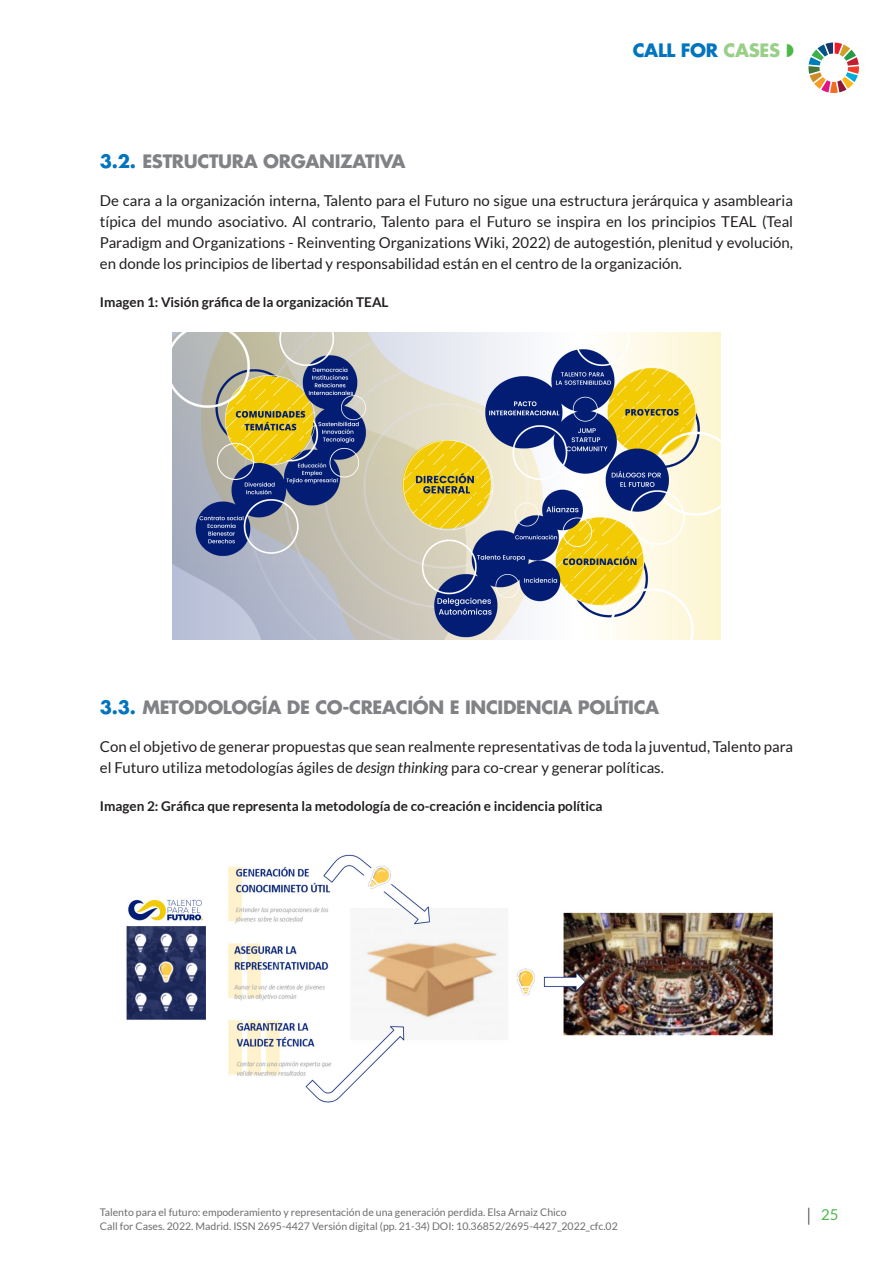
<style>
.page{position:relative;width:893px;height:1263px;background:#fff}
.page>*{position:absolute;margin:0;border:0;box-sizing:border-box;transform-origin:0 0}
._11subtit1_numgris{font:700 18px "Futura Std";letter-spacing:-.02em;color:#808285}
.t1{font:700 18px "Futura Std";letter-spacing:-.02em;color:#0074be}
.text1_lato{font:15px/21px "Lato";color:#231f20;text-align:justify}
.t2{font:15px "Lato";color:#4cb848}
.nombre_imagen{font:700 13.5px "Lato";color:#231f20}
.t3{font:10.5px/13.5px "Lato";color:#6c6d70}
.s1{color:#9acf8a}
.s2{color:#0074be}
.s3{font-style:italic}
</style>
<div class="page">
<svg style="left:808px;top:1208px;width:1px;height:17px"></svg>
<svg style="left:808px;top:43px;width:51px;height:50px"></svg>
<img style="left:173px;top:332px;width:547px;height:308px">
<img style="left:126px;top:854px;width:647px;height:249px">
<p class="t1" style="left:633px;top:39px;width:149px">CALL FOR <span class="s1">CASES</span></p>
<p class="_11subtit1_numgris" style="left:100px;top:149px;width:307px"><span class="s2">3.2.</span> ESTRUCTURA ORGANIZATIVA</p>
<p class="text1_lato" style="left:100px;top:190px;width:695px">De cara a la organización interna, Talento para el Futuro no sigue una estructura jerárquica y asamblearia típica del mundo asociativo. Al contrario, Talento para el Futuro se inspira en los principios TEAL (Teal Paradigm and Organizations - Reinventing Organizations Wiki, 2022) de autogestión, plenitud y evolución, en donde los principios de libertad y responsabilidad están en el centro de la organización.</p>
<p class="nombre_imagen" style="left:100px;top:294px;width:290px">Imagen 1: Visión gráfica de la organización TEAL</p>
<p class="_11subtit1_numgris" style="left:100px;top:695px;width:561px"><span class="s2">3.3.</span> METODOLOGÍA DE CO-CREACIÓN E INCIDENCIA POLÍTICA</p>
<p class="text1_lato" style="left:100px;top:736px;width:695px">Con el objetivo de generar propuestas que sean realmente representativas de toda la juventud, Talento para el Futuro utiliza metodologías ágiles de <span class="s3">design thinking</span> para co-crear y generar políticas.</p>
<p class="nombre_imagen" style="left:100px;top:798px;width:504px">Imagen 2: Gráfica que representa la metodología de co-creación e incidencia política</p>
<p class="t3" style="left:100px;top:1205px;width:519px">Talento para el futuro: empoderamiento y representación de una generación perdida. Elsa Arnaiz Chico<br>Call for Cases. 2022. Madrid. ISSN 2695-4427 Versión digital (pp. 21-34) DOI: 10.36852/2695-4427_2022_cfc.02</p>
<p class="t2" style="left:821px;top:1206px;width:19px">25</p>
</div>
